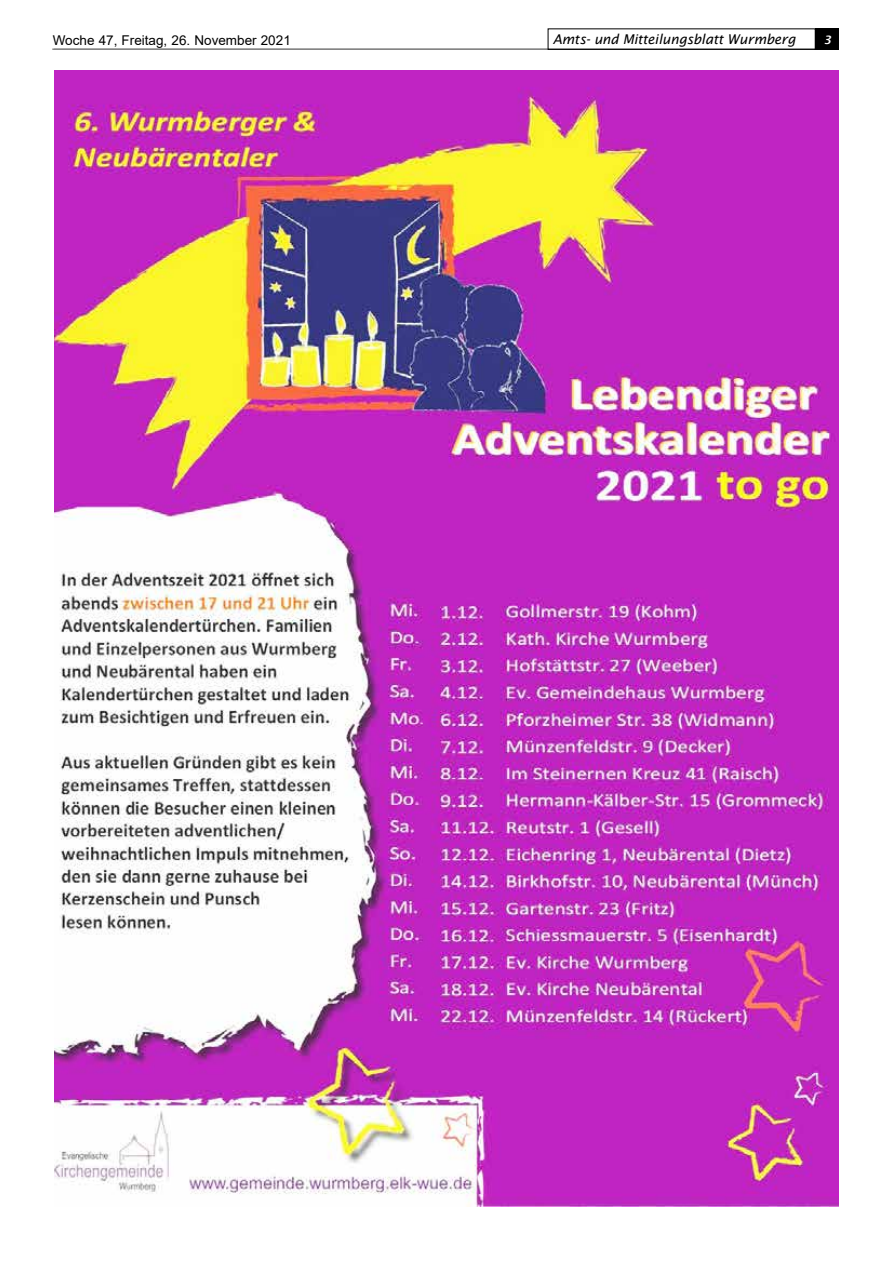
<style>
.page{position:relative;width:893px;height:1263px;background:#fff}
.page>*{position:absolute;margin:0;border:0;box-sizing:border-box;transform-origin:0 0}
.t1{font:italic 13.5px "Lucida Sans";letter-spacing:-.01em;color:#000}
.t2{font:13.5px "Arial";color:#000}
.t3{font:italic 600 11.55px "Lucida Sans";color:#fff}
</style>
<div class="page">
<hr style="left:52px;top:48px;width:787px;height:2px;background:#878787">
<div style="left:816px;top:28px;width:23px;height:22px;background:#000"></div>
<div style="left:548px;top:28px;width:268px;height:22px;border:1px solid #000"></div>
<img style="left:54px;top:70px;width:785px;height:1136px">
<p class="t2" style="left:53px;top:31px;width:240px">Woche 47, Freitag, 26. November 2021</p>
<p class="t1" style="left:553px;top:31px;width:245px">Amts- und Mitteilungsblatt Wurmberg</p>
<p class="t3" style="left:823px;top:33px;width:9px">3</p>
</div>
